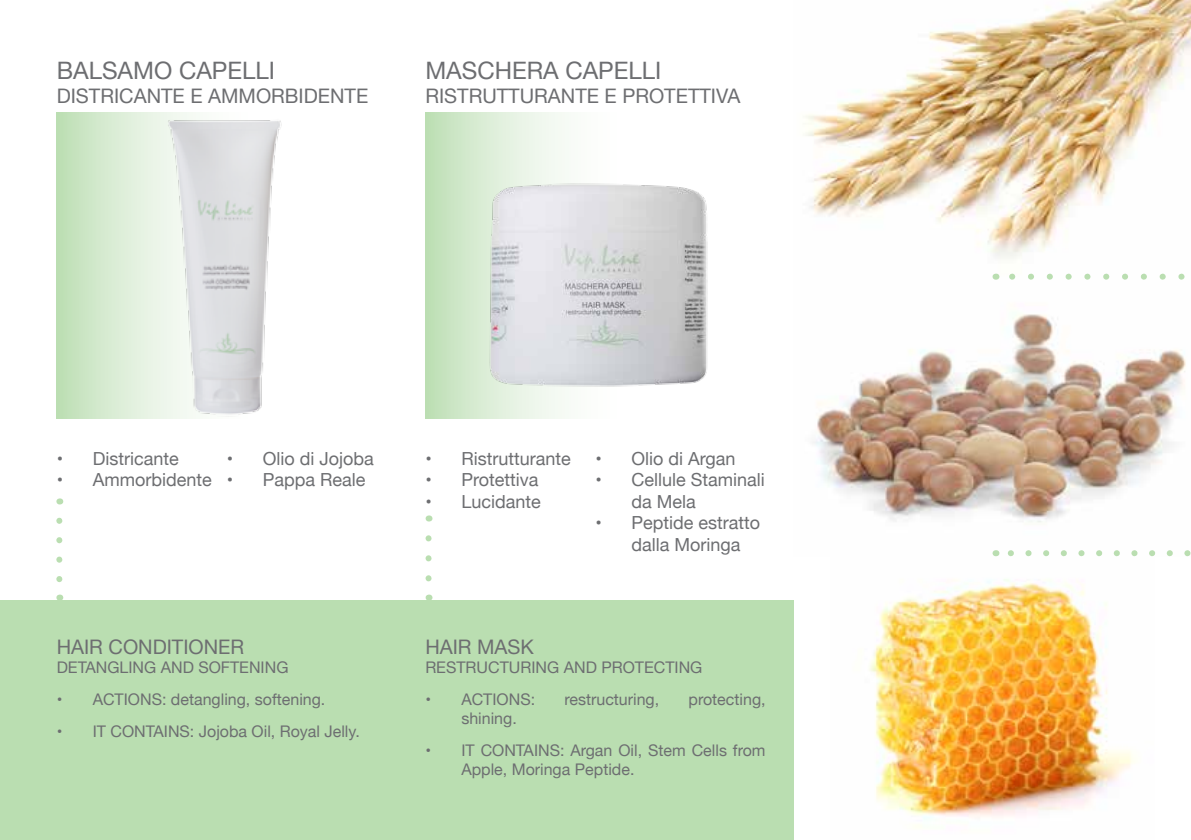
<style>
.page{position:relative;width:1191px;height:840px;background:#fff}
.page>*{position:absolute;margin:0;border:0;box-sizing:border-box;transform-origin:0 0}
.t1{font:24px "Helvetica Neue";color:#6d6e71}
.t2{font:20px "Helvetica Neue";color:#6d6e71}
.t3{font:18px/21.6px "Helvetica Neue";color:#6d6e71}
.t4{font:16px/19.2px "Helvetica Neue";color:#6d6e71}
</style>
<div class="page">
<div style="left:0;top:600px;width:794px;height:239px;background:#badeb1"></div>
<svg style="left:57px;top:112px;width:71px;height:307px;background:#cee7c8"></svg>
<img style="left:128px;top:112px;width:154px;height:307px">
<img style="left:425px;top:112px;width:283px;height:307px">
<svg style="left:56px;top:520px;width:6px;height:62px"></svg>
<svg style="left:425px;top:538px;width:6px;height:44px"></svg>
<img style="left:805px;top:0;width:386px;height:556px">
<img style="left:869px;top:556px;width:284px;height:272px">
<svg style="left:1004px;top:273px;width:177px;height:6px"></svg>
<svg style="left:1004px;top:550px;width:187px;height:6px"></svg>
<h1 class="t1" style="left:57px;top:53px;width:220px">BALSAMO CAPELLI</h1>
<p class="t2" style="left:57px;top:81px;width:313px">DISTRICANTE E AMMORBIDENTE</p>
<h1 class="t1" style="left:425px;top:53px;width:237px">MASCHERA CAPELLI</h1>
<p class="t2" style="left:425px;top:81px;width:316px">RISTRUTTURANTE E PROTETTIVA</p>
<p class="t3" style="left:57px;top:448px;width:124px">• Districante</p>
<p class="t3" style="left:57px;top:469px;width:157px">• Ammorbidente</p>
<p class="t3" style="left:227px;top:448px;width:149px">• Olio di Jojoba</p>
<p class="t3" style="left:227px;top:469px;width:140px">• Pappa Reale</p>
<p class="t3" style="left:425px;top:448px;width:147px">• Ristrutturante</p>
<p class="t3" style="left:425px;top:469px;width:115px">• Protettiva</p>
<p class="t3" style="left:425px;top:491px;width:117px">• Lucidante</p>
<p class="t3" style="left:595px;top:448px;width:141px">• Olio di Argan</p>
<p class="t3" style="left:631px;top:469px;width:135px;text-indent:-36px">• Cellule Staminali da Mela</p>
<p class="t3" style="left:631px;top:513px;width:130px;text-indent:-36px">• Peptide estratto dalla Moringa</p>
<p class="t2" style="left:57px;top:631px;width:189px">HAIR CONDITIONER</p>
<p class="t4" style="left:57px;top:658px;width:233px">DETANGLING AND SOFTENING</p>
<p class="t4" style="left:57px;top:690px;width:270px">• ACTIONS: detangling, softening.</p>
<p class="t4" style="left:57px;top:722px;width:304px">• IT CONTAINS: Jojoba Oil, Royal Jelly.</p>
<p class="t2" style="left:425px;top:631px;width:110px">HAIR MASK</p>
<p class="t4" style="left:425px;top:658px;width:278px">RESTRUCTURING AND PROTECTING</p>
<p class="t4" style="left:425px;top:690px;width:111px">• ACTIONS:</p>
<p class="t4" style="left:564px;top:690px;width:96px">restructuring,</p>
<p class="t4" style="left:688px;top:690px;width:79px">protecting,</p>
<p class="t4" style="left:461px;top:709px;width:57px">shining.</p>
<p class="t4" style="left:461px;top:741px;width:306px;text-indent:-36px">• IT CONTAINS: Argan Oil, Stem Cells from<br>Apple, Moringa Peptide.</p>
</div>
